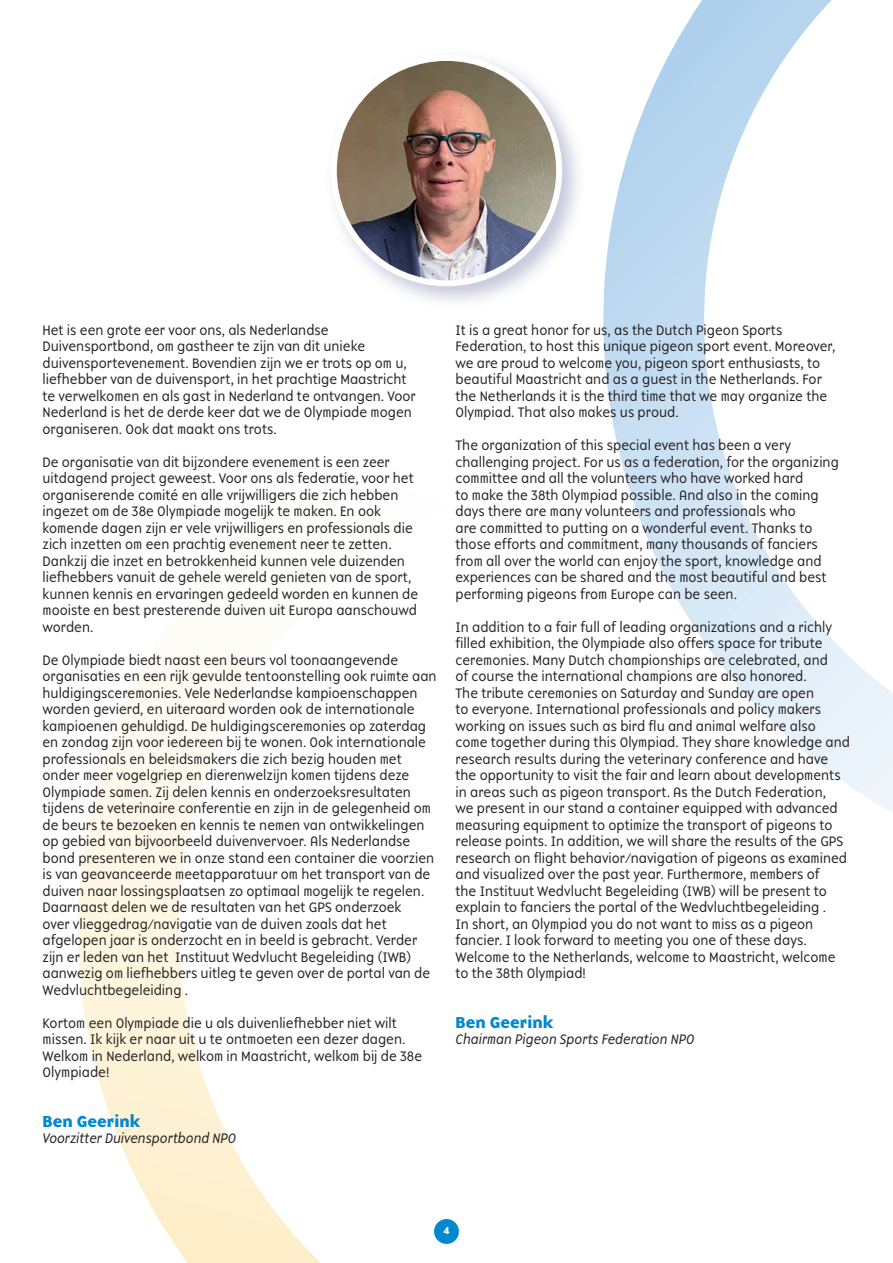
<style>
.page{position:relative;width:893px;height:1263px;background:#fff}
.page>*{position:absolute;margin:0;border:0;box-sizing:border-box;transform-origin:0 0}
.t1{font:700 16.5px "Base 900 Sans OT";color:#0089cf}
.t2{font:300 14.25px/16.5px "Base 900 Sans OT";color:#231f20}
.t3{font:italic 300 14.25px "Base 900 Sans OT";color:#231f20}
.t4{font:700 10.5px "Base 900 Sans OT";color:#fff}
</style>
<div class="page">
<div style="left:434px;top:1219px;width:25px;height:25px;background:#0089cf;border-radius:50%"></div>
<img style="left:603px;top:0;width:290px;height:812px">
<img style="left:130px;top:1106px;width:151px;height:157px">
<img style="left:281px;top:1219px;width:40px;height:44px">
<img style="left:78px;top:699px;width:52px;height:466px">
<img style="left:841px;top:400px;width:52px;height:138px">
<img style="left:707px;top:368px;width:136px;height:142px">
<img style="left:603px;top:365px;width:2px;height:103px">
<img style="left:605px;top:364px;width:125px;height:109px">
<img style="left:331px;top:55px;width:231px;height:231px">
<p class="t2" style="left:43px;top:322px;width:375px">Het is een grote eer voor ons, als Nederlandse Duivensportbond, om gastheer te zijn van dit unieke duivensportevenement. Bovendien zijn we er trots op om u, liefhebber van de duivensport, in het prachtige Maastricht te verwelkomen en als gast in Nederland te ontvangen. Voor Nederland is het de derde keer dat we de Olympiade mogen organiseren. Ook dat maakt ons trots.</p>
<p class="t2" style="left:43px;top:454px;width:377px">De organisatie van dit bijzondere evenement is een zeer uitdagend project geweest. Voor ons als federatie, voor het organiserende comité en alle vrijwilligers die zich hebben ingezet om de 38e Olympiade mogelijk te maken. En ook komende dagen zijn er vele vrijwilligers en professionals die zich inzetten om een prachtig evenement neer te zetten.<br>Dankzij die inzet en betrokkenheid kunnen vele duizenden liefhebbers vanuit de gehele wereld genieten van de sport, kunnen kennis en ervaringen gedeeld worden en kunnen de mooiste en best presterende duiven uit Europa aanschouwd worden.</p>
<p class="t2" style="left:43px;top:652px;width:396px">De Olympiade biedt naast een beurs vol toonaangevende organisaties en een rijk gevulde tentoonstelling ook ruimte aan huldigingsceremonies. Vele Nederlandse kampioenschappen worden gevierd, en uiteraard worden ook de internationale kampioenen gehuldigd. De huldigingsceremonies op zaterdag en zondag zijn voor iedereen bij te wonen. Ook internationale professionals en beleidsmakers die zich bezig houden met onder meer vogelgriep en dierenwelzijn komen tijdens deze Olympiade samen. Zij delen kennis en onderzoeksresultaten tijdens de veterinaire conferentie en zijn in de gelegenheid om de beurs te bezoeken en kennis te nemen van ontwikkelingen op gebied van bijvoorbeeld duivenvervoer. Als Nederlandse bond presenteren we in onze stand een container die voorzien is van geavanceerde meetapparatuur om het transport van de duiven naar lossingsplaatsen zo optimaal mogelijk te regelen.<br>Daarnaast delen we de resultaten van het GPS onderzoek<br>over vlieggedrag/navigatie van de duiven zoals dat het afgelopen jaar is onderzocht en in beeld is gebracht. Verder zijn er leden van het Instituut Wedvlucht Begeleiding (IWB) aanwezig om liefhebbers uitleg te geven over de portal van de Wedvluchtbegeleiding .</p>
<p class="t2" style="left:43px;top:1015px;width:381px">Kortom een Olympiade die u als duivenliefhebber niet wilt missen. Ik kijk er naar uit u te ontmoeten een dezer dagen.<br>Welkom in Nederland, welkom in Maastricht, welkom bij de 38e Olympiade!</p>
<p class="t1" style="left:43px;top:1111px;width:99px">Ben Geerink</p>
<p class="t3" style="left:43px;top:1130px;width:195px">Voorzitter Duivensportbond NPO</p>
<p class="t2" style="left:455px;top:322px;width:382px">It is a great honor for us, as the Dutch Pigeon Sports Federation, to host this unique pigeon sport event. Moreover, we are proud to welcome you, pigeon sport enthusiasts, to beautiful Maastricht and as a guest in the Netherlands. For the Netherlands it is the third time that we may organize the Olympiad. That also makes us proud.</p>
<p class="t2" style="left:455px;top:437px;width:385px">The organization of this special event has been a very challenging project. For us as a federation, for the organizing committee and all the volunteers who have worked hard<br>to make the 38th Olympiad possible. And also in the coming days there are many volunteers and professionals who<br>are committed to putting on a wonderful event. Thanks to those efforts and commitment, many thousands of fanciers from all over the world can enjoy the sport, knowledge and experiences can be shared and the most beautiful and best performing pigeons from Europe can be seen.</p>
<p class="t2" style="left:455px;top:619px;width:396px">In addition to a fair full of leading organizations and a richly filled exhibition, the Olympiade also offers space for tribute ceremonies. Many Dutch championships are celebrated, and<br>of course the international champions are also honored.<br>The tribute ceremonies on Saturday and Sunday are open<br>to everyone. International professionals and policy makers working on issues such as bird flu and animal welfare also come together during this Olympiad. They share knowledge and research results during the veterinary conference and have the opportunity to visit the fair and learn about developments in areas such as pigeon transport. As the Dutch Federation,<br>we present in our stand a container equipped with advanced measuring equipment to optimize the transport of pigeons to release points. In addition, we will share the results of the GPS research on flight behavior/navigation of pigeons as examined and visualized over the past year. Furthermore, members of<br>the Instituut Wedvlucht Begeleiding (IWB) will be present to explain to fanciers the portal of the Wedvluchtbegeleiding .<br>In short, an Olympiad you do not want to miss as a pigeon fancier. I look forward to meeting you one of these days.<br>Welcome to the Netherlands, welcome to Maastricht, welcome to the 38th Olympiad!</p>
<p class="t1" style="left:455px;top:1012px;width:99px">Ben Geerink</p>
<p class="t3" style="left:455px;top:1031px;width:240px">Chairman Pigeon Sports Federation NPO</p>
<p class="t4" style="left:444px;top:1224px;width:8px">4</p>
</div>
